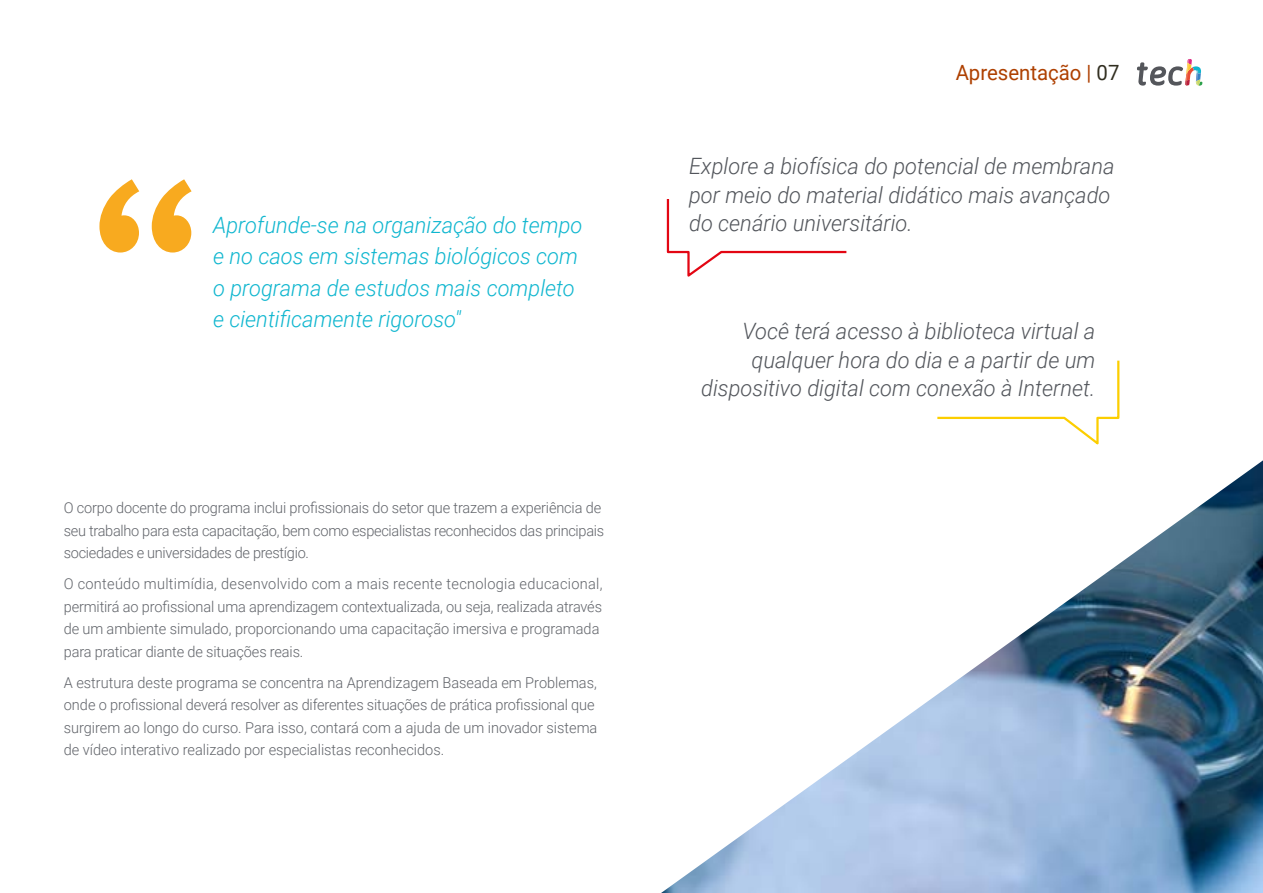
<style>
.page{position:relative;width:1263px;height:893px;background:#fff}
.page>*{position:absolute;margin:0;border:0;box-sizing:border-box;transform-origin:0 0}
.t1{font:italic 300 22.5px/28.5px "Roboto";color:#52555b;text-align:right}
.t2{font:italic 300 22.5px/31.5px "Roboto";color:#0fb6cf}
.t3{font:21px "Roboto";color:#ae4000}
.t4{font:300 15px/22.5px "Roboto";letter-spacing:-.01em;color:#61646a}
.s1{color:#312e20}
</style>
<div class="page">
<svg style="left:99px;top:179px;width:93px;height:74px"></svg>
<svg style="left:937px;top:360px;width:183px;height:85px"></svg>
<svg style="left:666px;top:199px;width:181px;height:78px"></svg>
<svg style="left:1137px;top:59px;width:65px;height:27px"></svg>
<img style="left:661px;top:460px;width:602px;height:433px">
<h1 class="t2" style="left:213px;top:208px;width:371px">Aprofunde-se na organização do tempo e no caos em sistemas biológicos com o programa de estudos mais completo e cientificamente rigoroso"</h1>
<p class="t4" style="left:64px;top:496px;width:542px">O corpo docente do programa inclui profissionais do setor que trazem a experiência de seu trabalho para esta capacitação, bem como especialistas reconhecidos das principais sociedades e universidades de prestígio.</p>
<p class="t4" style="left:64px;top:572px;width:540px">O conteúdo multimídia, desenvolvido com a mais recente tecnologia educacional, permitirá ao profissional uma aprendizagem contextualizada, ou seja, realizada através de um ambiente simulado, proporcionando uma capacitação imersiva e programada para praticar diante de situações reais.</p>
<p class="t4" style="left:64px;top:670px;width:535px">A estrutura deste programa se concentra na Aprendizagem Baseada em Problemas, onde o profissional deverá resolver as diferentes situações de prática profissional que surgirem ao longo do curso. Para isso, contará com a ajuda de um inovador sistema de vídeo interativo realizado por especialistas reconhecidos.</p>
<h2 class="t3" style="left:956px;top:57px;width:165px">Apresentação | <span class="s1">07</span></h2>
<h1 class="t1" style="left:689px;top:151px;width:427px;text-align:left">Explore a biofísica do potencial de membrana por meio do material didático mais avançado do cenário universitário.</h1>
<h1 class="t1" style="left:701px;top:316px;width:396px">Você terá acesso à biblioteca virtual a qualquer hora do dia e a partir de um dispositivo digital com conexão à Internet.</h1>
</div>
